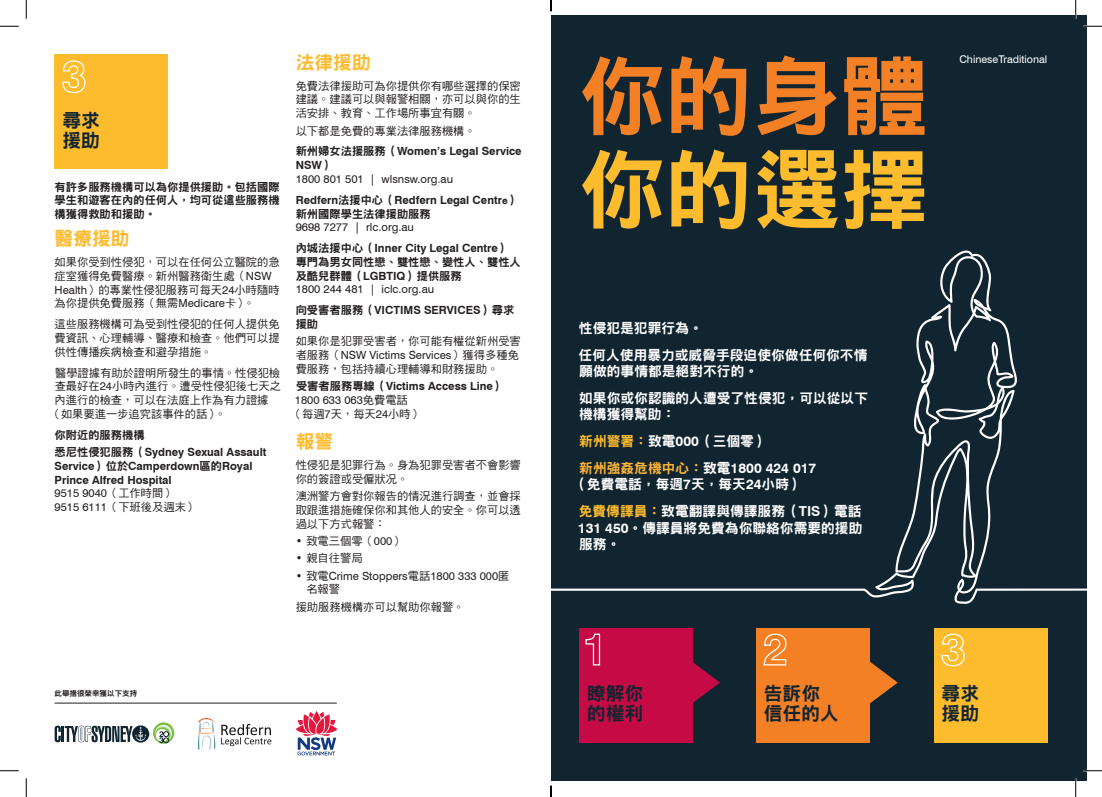
<style>
.page{position:relative;width:1102px;height:797px;background:#fff}
.page>*{position:absolute;margin:0;border:0;box-sizing:border-box;transform-origin:0 0}
.Main_Header{font:87.5px/93.4px "DF Hei Std W9";color:#f48026}
.body{font:18.75px/20px "DF Hei Std W9";color:#112530}
.body-2{font:18.75px "DF Hei Std W9";color:#fdbb2e}
.CorrectBullets{font:13.75px/16.2px "DF Hei Std W9";color:#fff}
.CorrectBullets-2{font:11.25px/13.8px "DF Hei Std W5";color:#231f20}
.CorrectBullets-3{font:700 11.25px/13.8px "Swiss 721 BT";color:#231f20}
.CorrectBullets-4{font:11.25px/13.8px "DF Hei Std W9";color:#231f20;text-align:justify}
.CorrectBullets-5{font:11.25px/13.8px "Swiss 721 BT";color:#231f20}
.t1{font:10.62px "Swiss 721 BT";color:#fff}
.CorrectBullets-6{font:7.5px "DF Hei Std W9";color:#231f20}
.s1{font-family:"Swiss 721 BT"}
.s2{font-family:"DF Hei Std W9";font-weight:400}
.s3{font-weight:400}
.s4{font-family:"DF Hei Std W5";font-weight:400}
.s5{font-family:"DF Hei Std W9"}
.s6{font-weight:700}
.s7{font-family:"Swiss 721 BT";font-weight:700}
.s8{font-family:"DF Hei Std W5"}
.s9{color:#fdbb2e}
.s10{color:#fcb338}
</style>
<div class="page">
<div style="left:551px;top:16px;width:535px;height:765px;background:#112530"></div>
<div style="left:579px;top:628px;width:113px;height:114px;background:#c60a45"></div>
<svg style="left:585px;top:633px;width:15px;height:33px"></svg>
<svg style="left:692px;top:661px;width:27px;height:42px"></svg>
<div style="left:933px;top:628px;width:114px;height:114px;background:#fdbb2e"></div>
<svg style="left:941px;top:633px;width:24px;height:34px"></svg>
<div style="left:756px;top:628px;width:113px;height:114px;background:#f48026"></div>
<svg style="left:763px;top:633px;width:24px;height:33px"></svg>
<svg style="left:869px;top:661px;width:28px;height:42px"></svg>
<div style="left:55px;top:55px;width:113px;height:114px;background:#fdbb2e"></div>
<svg style="left:62px;top:60px;width:24px;height:34px"></svg>
<svg style="left:296px;top:711px;width:41px;height:44px"></svg>
<svg style="left:198px;top:718px;width:73px;height:31px"></svg>
<svg style="left:55px;top:722px;width:119px;height:21px"></svg>
<svg style="left:551px;top:250px;width:535px;height:354px"></svg>
<hr style="left:55px;top:702px;width:282px;height:1px;background:#241f21">
<svg style="left:0;top:25px;width:19px;height:2px"></svg>
<svg style="left:1083px;top:25px;width:18px;height:2px"></svg>
<svg style="left:0;top:770px;width:19px;height:1px"></svg>
<svg style="left:1083px;top:770px;width:18px;height:1px"></svg>
<svg style="left:25px;top:0;width:2px;height:19px"></svg>
<svg style="left:25px;top:778px;width:2px;height:19px"></svg>
<svg style="left:1074px;top:0;width:2px;height:19px"></svg>
<svg style="left:1074px;top:778px;width:2px;height:19px"></svg>
<svg style="left:550px;top:785px;width:1px;height:12px"></svg>
<p class="body" style="left:62px;top:110px;width:39px">尋求援助</p>
<p class="CorrectBullets-4" style="left:55px;top:179px;width:226px">有許多服務機構可以為你提供援助。包括國際學生和遊客在內的任何人，均可從這些服務機構獲得救助和援助。</p>
<p class="body-2" style="left:55px;top:228px;width:76px">醫療援助</p>
<p class="CorrectBullets-2" style="left:55px;top:255px;width:226px">如果你受到性侵犯，可以在任何公立醫院的急症室獲得免費醫療。新州醫務衛生處（<span class="s1">NSW<br>Health</span>）的專業性侵犯服務可每天<span class="s1">24</span>小時隨時為你提供免費服務（無需<span class="s1">Medicare</span>卡）。</p>
<p class="CorrectBullets-2" style="left:55px;top:317px;width:226px;text-align:justify">這些服務機構可為受到性侵犯的任何人提供免費資訊、心理輔導、醫療和檢查。他們可以提供性傳播疾病檢查和避孕措施。</p>
<p class="CorrectBullets-2" style="left:55px;top:365px;width:226px">醫學證據有助於證明所發生的事情。性侵犯檢</p>
<p class="CorrectBullets-2" style="left:55px;top:379px;width:228px">查最好在<span class="s1">24</span>小時內進行。遭受性侵犯後七天之</p>
<p class="CorrectBullets-2" style="left:55px;top:393px;width:215px">內進行的檢查，可以在法庭上作為有力證據</p>
<p class="CorrectBullets-2" style="left:50px;top:407px;width:178px">（如果要進一步追究該事件的話）。</p>
<p class="CorrectBullets-4" style="left:55px;top:427px;width:91px">你附近的服務機構</p>
<p class="CorrectBullets-3" style="left:55px;top:445px;width:213px"><span class="s2">悉尼性侵犯服務（</span>Sydney Sexual Assault<br>Service<span class="s2">）位於</span>Camperdown<span class="s2">區的</span>Royal<br>Prince Alfred Hospital<br><span class="s3">9515 9040</span><span class="s4">（工作時間）<br></span><span class="s3">9515 6111</span><span class="s4">（下班後及週末）</span></p>
<p class="body-2" style="left:296px;top:52px;width:76px">法律援助</p>
<p class="CorrectBullets-2" style="left:296px;top:79px;width:226px;text-align:justify">免費法律援助可為你提供你有哪些選擇的保密建議。建議可以與報警相關，亦可以與你的生活安排、教育、工作場所事宜有關。</p>
<p class="CorrectBullets-2" style="left:296px;top:123px;width:181px">以下都是免費的專業法律服務機構。</p>
<p class="CorrectBullets-5" style="left:296px;top:144px;width:227px"><span class="s5">新州婦女法援服務（</span><span class="s6">Women’s Legal Service<br>NSW</span><span class="s5">）<br></span>1800 801 501 | wlsnsw.org.au</p>
<p class="CorrectBullets-3" style="left:296px;top:193px;width:225px">Redfern<span class="s2">法援中心（</span>Redfern Legal Centr<span class="s2">e）新州國際學生法律援助服務<br></span><span class="s3">9698 7277 | rlc.org.au</span></p>
<p class="CorrectBullets-4" style="left:296px;top:241px;width:226px;text-align:left">內城法援中心（<span class="s7">Inner City Legal Centre</span>）專門為男女同性戀、雙性戀、變性人、雙性人及酷兒群體（<span class="s7">LGBTIQ</span>）提供服務<br><span class="s1">1800 244 481 | iclc.org.au</span></p>
<p class="CorrectBullets-3" style="left:296px;top:303px;width:220px"><span class="s2">向受害者服務（</span>VICTIMS SERVICES<span class="s2">）尋求援助</span></p>
<p class="CorrectBullets-2" style="left:296px;top:334px;width:226px">如果你是犯罪受害者，你可能有權從新州受害者服務（<span class="s1">NSW Victims Services</span>）獲得多種免費服務，包括持續心理輔導和財務援助。</p>
<p class="CorrectBullets-3" style="left:296px;top:379px;width:210px"><span class="s2">受害者服務專線（</span>Victims Access Line<span class="s2">）</span></p>
<p class="CorrectBullets-5" style="left:295px;top:393px;width:114px">1800 633 063<span class="s8">免費電話</span></p>
<p class="CorrectBullets-2" style="left:291px;top:406px;width:133px">（每週<span class="s1">7</span>天，每天<span class="s1">24</span>小時）</p>
<p class="body-2" style="left:296px;top:431px;width:39px">報警</p>
<p class="CorrectBullets-2" style="left:296px;top:458px;width:226px">性侵犯是犯罪行為。身為犯罪受害者不會影響你的簽證或受僱狀况。</p>
<p class="CorrectBullets-2" style="left:296px;top:489px;width:226px;text-align:justify">澳洲警方會對你報告的情況進行調查，並會採取跟進措施確保你和其他人的安全。你可以透過以下方式報警：</p>
<p class="CorrectBullets-2" style="left:296px;top:534px;width:109px"><span class="s1">•</span> 致電三個零（<span class="s1">000</span>）</p>
<p class="CorrectBullets-2" style="left:296px;top:551px;width:68px"><span class="s1">•</span> 親自往警局</p>
<p class="CorrectBullets-5" style="left:306px;top:568px;width:205px;text-indent:-11px">• <span class="s8">致電</span>Crime Stoppers<span class="s8">電話</span>1800 333 000<span class="s8">匿名報警</span></p>
<p class="CorrectBullets-2" style="left:296px;top:599px;width:170px">援助服務機構亦可以幫助你報警。</p>
<p class="CorrectBullets-6" style="left:55px;top:688px;width:84px">此舉措很榮幸獲以下支持</p>
<p class="Main_Header" style="left:578px;top:48px;width:351px">你的身體<span class="s9">你的選擇</span></p>
<p class="t1" style="left:959px;top:52px;width:89px">ChineseTraditional</p>
<p class="CorrectBullets" style="left:579px;top:320px;width:125px">性侵犯是犯罪行為。</p>
<p class="CorrectBullets" style="left:578px;top:346px;width:290px">任何人使用暴力或威脅手段迫使你做任何你不情願做的事情都是絕對不行的。</p>
<p class="CorrectBullets" style="left:579px;top:390px;width:290px">如果你或你認識的人遭受了性侵犯，可以從以下機構獲得幫助：</p>
<p class="CorrectBullets" style="left:579px;top:433px;width:190px"><span class="s9">新州警署：</span>致電<span class="s7">000</span>（三個零）</p>
<p class="CorrectBullets" style="left:573px;top:460px;width:245px;text-indent:6px"><span class="s10">新州強姦危機中心：</span>致電<span class="s7">1800 424 017</span>（免費電話，每週<span class="s7">7</span>天，每天<span class="s7">24</span>小時）</p>
<p class="CorrectBullets" style="left:578px;top:503px;width:286px;text-align:justify"><span class="s9">免費傳譯員：</span>致電翻譯與傳譯服務（<span class="s7">TIS</span>）電話<span class="s7">131 450</span>。傳譯員將免費為你聯絡你需要的援助服務。</p>
<p class="body" style="left:587px;top:682px;width:58px">瞭解你的權利</p>
<p class="body" style="left:941px;top:682px;width:39px">尋求援助</p>
<p class="body" style="left:763px;top:682px;width:76px">告訴你信任的人</p>
</div>
